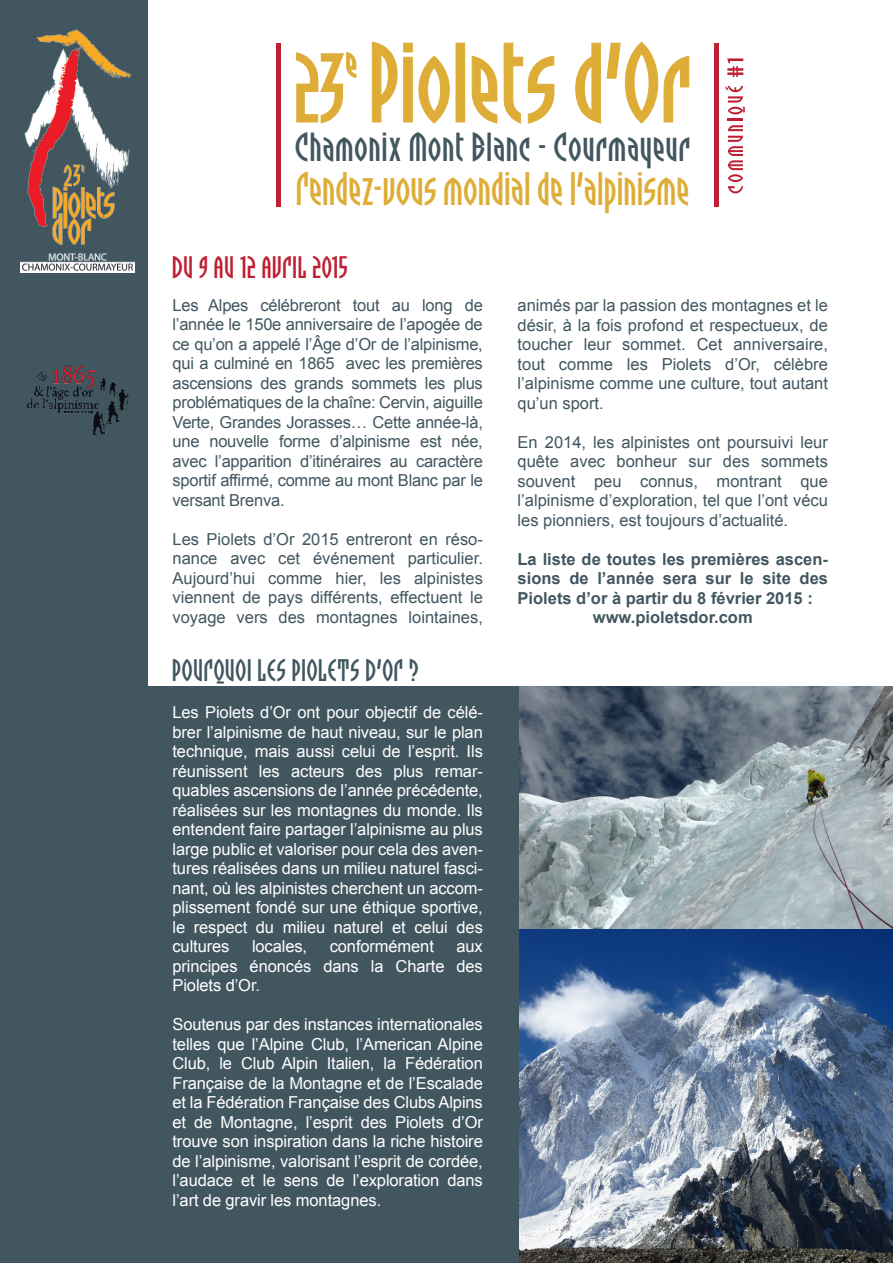
<style>
.page{position:relative;width:893px;height:1263px;background:#fff}
.page>*{position:absolute;margin:0;border:0;box-sizing:border-box;transform-origin:0 0}
.t1{font:100.5px "Tyson";letter-spacing:.04em;color:#dead37}
.t2{font:87px "Tyson";color:#dead37}
.t3{font:42px "Tyson";letter-spacing:.035em;color:#dead37}
.t4{font:37.5px "Tyson";color:#dead37}
.t5{font:36.3px "Tyson";letter-spacing:.05em;color:#425660;scale:1.08 1}
.t6{font:27.9px "Tyson";letter-spacing:.05em;color:#425660;scale:1.08 1}
.t7{font:27.9px "Tyson";letter-spacing:.05em;color:#bf1f33;scale:1.08 1}
.t8{font:16.5px/19.5px "Arial";color:#425660;text-align:justify}
.t9{font:16.5px/19.5px "Arial";letter-spacing:-.005em;color:#fff;text-align:justify}
.t10{font:700 16.5px "Arial";color:#425660}
</style>
<div class="page">
<div style="left:0;top:686px;width:521px;height:577px;background:#425660"></div>
<div style="left:0;top:0;width:148px;height:1263px;background:#425660"></div>
<svg style="left:296px;top:52px;width:60px;height:71px"></svg>
<svg style="left:372px;top:42px;width:25px;height:80px"></svg>
<svg style="left:403px;top:43px;width:10px;height:79px"></svg>
<svg style="left:419px;top:56px;width:31px;height:67px"></svg>
<div style="left:456px;top:43px;width:9px;height:79px;border:1px solid #dead37"></div>
<svg style="left:472px;top:56px;width:25px;height:67px"></svg>
<svg style="left:504px;top:43px;width:50px;height:81px"></svg>
<svg style="left:575px;top:43px;width:26px;height:80px"></svg>
<svg style="left:607px;top:42px;width:51px;height:81px"></svg>
<svg style="left:664px;top:56px;width:25px;height:66px"></svg>
<hr style="left:714px;top:43px;width:4px;height:163px;background:#bf1f33">
<div style="left:276px;top:43px;width:5px;height:163px;background:#bf1f33"></div>
<svg style="left:726px;top:86px;width:19px;height:107px"></svg>
<img style="left:21px;top:29px;width:114px;height:243px">
<img style="left:520px;top:686px;width:373px;height:577px">
<svg style="left:727px;top:58px;width:16px;height:19px"></svg>
<img style="left:27px;top:365px;width:101px;height:69px">
<h2 class="t2" style="left:296px;top:42px;width:49px">23</h2>
<h3 class="t4" style="left:346px;top:42px;width:12px">e</h3>
<h1 class="t1" style="left:370px;top:29px;width:321px">Piolets d’Or</h1>
<h3 class="t5" style="left:295px;top:127px;width:366px">Chamonix Mont Blanc - Courmayeur</h3>
<h3 class="t3" style="left:296px;top:166px;width:394px">Rendez-vous mondial de l’alpinisme</h3>
<h3 class="t7" style="left:172px;top:252px;width:164px">DU 9 AU 12 AVRIL 2015</h3>
<p class="t8" style="left:172px;top:295px;width:312px">Les Alpes célébreront tout au long de l’année le 150e anniversaire de l’apogée de ce qu’on a appelé l’Âge d’Or de l’alpinisme, qui a culminé en 1865 avec les premières ascensions des grands sommets les plus problématiques de la chaîne: Cervin, aiguille Verte, Grandes Jorasses… Cette année-là, une nouvelle forme d’alpinisme est née, avec l’apparition d’itinéraires au caractère sportif affirmé, comme au mont Blanc par le versant Brenva.</p>
<p class="t8" style="left:172px;top:529px;width:312px">Les Piolets d’Or 2015 entreront en réso&shy;nance avec cet événement particulier.<br>Aujourd’hui comme hier, les alpinistes viennent de pays différents, effectuent le voyage vers des montagnes lointaines,</p>
<h3 class="t6" style="left:172px;top:655px;width:229px">POURQUOI LES PIOLETS D’OR ?</h3>
<p class="t9" style="left:172px;top:703px;width:312px">Les Piolets d’Or ont pour objectif de célé&shy;brer l’alpinisme de haut niveau, sur le plan technique, mais aussi celui de l’esprit. Ils réunissent les acteurs des plus remar&shy;quables ascensions de l’année précédente, réalisées sur les montagnes du monde. Ils entendent faire partager l’alpinisme au plus large public et valoriser pour cela des aven&shy;tures réalisées dans un milieu naturel fasci&shy;nant, où les alpinistes cherchent un accom&shy;plissement fondé sur une éthique sportive, le respect du milieu naturel et celui des cultures</p>
<p class="t9" style="left:252px;top:937px;width:57px">locales,</p>
<p class="t9" style="left:330px;top:937px;width:106px">conformément</p>
<p class="t9" style="left:172px;top:937px;width:312px;text-indent:284px">aux principes énoncés dans la Charte des Piolets d’Or.</p>
<p class="t9" style="left:172px;top:1015px;width:312px">Soutenus par des instances internationales telles que l’Alpine Club, l’American Alpine Club, le Club Alpin Italien, la Fédération Française de la Montagne et de l’Escalade et la Fédération Française des Clubs Alpins et de Montagne, l’esprit des Piolets d’Or trouve son inspiration dans la riche histoire de l’alpinisme, valorisant l’esprit de cordée, l’audace et le sens de l’exploration dans l’art de gravir les montagnes.</p>
<p class="t8" style="left:518px;top:296px;width:312px">animés par la passion des montagnes et le désir, à la fois profond et respectueux, de toucher leur sommet. Cet anniversaire, tout comme les Piolets d’Or, célèbre l’alpinisme comme une culture, tout autant qu’un sport.</p>
<p class="t8" style="left:518px;top:432px;width:312px">En 2014, les alpinistes ont poursuivi leur quête avec bonheur sur des sommets souvent peu connus, montrant que l’alpinisme d’exploration, tel que l’ont vécu les pionniers, est toujours d’actualité.</p>
<p class="t10" style="left:518px;top:548px;width:312px">La liste de toutes les premières ascen-</p>
<p class="t10" style="left:518px;top:567px;width:312px">sions de l’année sera sur le site des</p>
<p class="t10" style="left:518px;top:587px;width:297px">Piolets d’or à partir du 8 février 2015 :</p>
<p class="t10" style="left:593px;top:606px;width:161px">www.pioletsdor.com</p>
</div>
